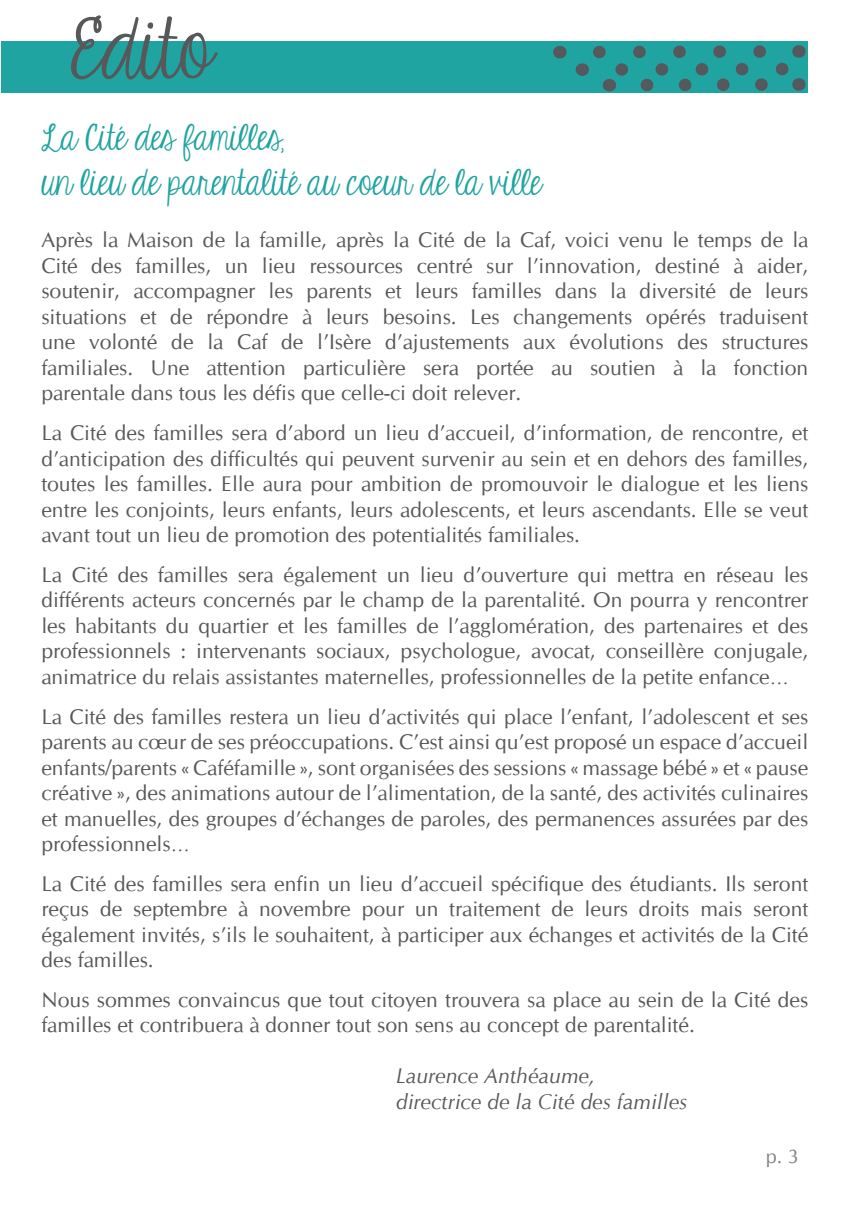
<style>
.page{position:relative;width:851px;height:1205px;background:#fff}
.page>*{position:absolute;margin:0;border:0;box-sizing:border-box;transform-origin:0 0}
.t1{font:87.5px "KG Eyes Wide Open";color:#57585a}
.t2{font:37.5px/45px "KG Eyes Wide Open";color:#20a4a1}
.t3{font:21.25px/25.5px "CG Omega";color:#57585a;text-align:justify}
.t4{font:italic 21.25px/25.5px "CG Omega";color:#57585a}
.t5{font:20px "CG Omega";color:#81848b}
</style>
<div class="page">
<div style="left:2px;top:41px;width:805px;height:52px;background:#20a4a1"></div>
<svg style="left:559px;top:46px;width:1px;height:12px"></svg>
<svg style="left:599px;top:45px;width:201px;height:46px"></svg>
<svg style="left:581px;top:63px;width:1px;height:13px"></svg>
<h1 class="t1" style="left:71px;top:2px;width:142px">Edito</h1>
<h2 class="t2" style="left:41px;top:117px;width:501px">La Cité des familles,<br>un lieu de parentalité au coeur de la ville</h2>
<p class="t3" style="left:41px;top:228px;width:768px">Après la Maison de la famille, après la Cité de la Caf, voici venu le temps de la Cité des familles, un lieu ressources centré sur l’innovation, destiné à aider, soutenir, accompagner les parents et leurs familles dans la diversité de leurs situations et de répondre à leurs besoins. Les changements opérés traduisent une volonté de la Caf de l’Isère d’ajustements aux évolutions des structures familiales. Une attention particulière sera portée au soutien à la fonction parentale dans tous les défis que celle-ci doit relever.</p>
<p class="t3" style="left:41px;top:420px;width:768px">La Cité des familles sera d’abord un lieu d’accueil, d’information, de rencontre, et d’anticipation des difficultés qui peuvent survenir au sein et en dehors des familles, toutes les familles. Elle aura pour ambition de promouvoir le dialogue et les liens entre les conjoints, leurs enfants, leurs adolescents, et leurs ascendants. Elle se veut avant tout un lieu de promotion des potentialités familiales.</p>
<p class="t3" style="left:41px;top:562px;width:768px">La Cité des familles sera également un lieu d’ouverture qui mettra en réseau les différents acteurs concernés par le champ de la parentalité. On pourra y rencontrer les habitants du quartier et les familles de l’agglomération, des partenaires et des professionnels : intervenants sociaux, psychologue, avocat, conseillère conjugale, animatrice du relais assistantes maternelles, professionnelles de la petite enfance…</p>
<p class="t3" style="left:41px;top:704px;width:768px">La Cité des familles restera un lieu d’activités qui place l’enfant, l’adolescent et ses parents au cœur de ses préoccupations. C’est ainsi qu’est proposé un espace d’accueil enfants/parents « Caféfamille », sont organisées des sessions « massage bébé » et « pause créative », des animations autour de l’alimentation, de la santé, des activités culinaires et manuelles, des groupes d’échanges de paroles, des permanences assurées par des professionnels…</p>
<p class="t3" style="left:41px;top:871px;width:768px">La Cité des familles sera enfin un lieu d’accueil spécifique des étudiants. Ils seront reçus de septembre à novembre pour un traitement de leurs droits mais seront également invités, s’ils le souhaitent, à participer aux échanges et activités de la Cité des familles.</p>
<p class="t3" style="left:41px;top:987px;width:768px">Nous sommes convaincus que tout citoyen trouvera sa place au sein de la Cité des familles et contribuera à donner tout son sens au concept de parentalité.</p>
<p class="t4" style="left:396px;top:1063px;width:293px">Laurence Anthéaume,<br>directrice de la Cité des familles</p>
<p class="t5" style="left:765px;top:1144px;width:35px">p. 3</p>
</div>
